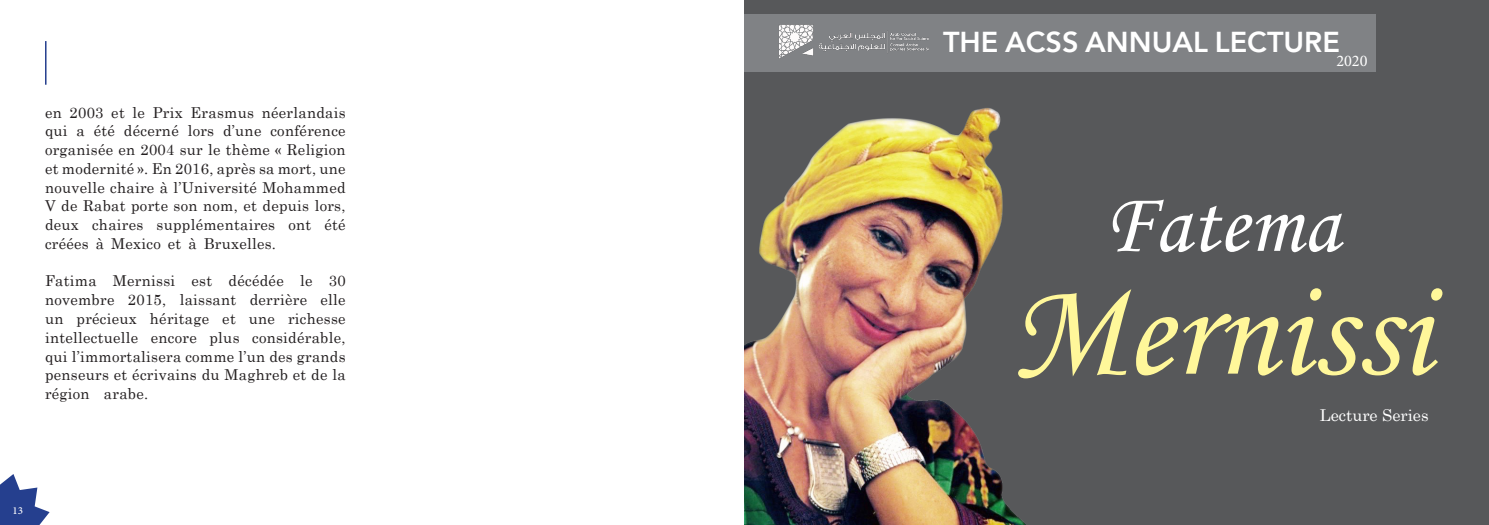
<style>
.page{position:relative;width:1489px;height:525px;background:#fff}
.page>*{position:absolute;margin:0;border:0;box-sizing:border-box;transform-origin:0 0}
.t1{font:137.5px "Monotype Corsiva";color:#fff79a}
.t2{font:87.5px "Monotype Corsiva";color:#fff}
.t3{font:700 28.75px "Janna LT";color:#fff}
.t4{font:16.25px "Century";color:#fff}
.t5{font:16.25px "Minion Pro";color:#fff}
.t6{font:15px/18.8px "Century";letter-spacing:.02em;color:#231f20;text-align:justify}
.t7{font:15px "Adobe Arabic";color:#fff}
</style>
<div class="page">
<svg style="left:0;top:474px;width:50px;height:50px"></svg>
<div style="left:744px;top:0;width:744px;height:524px;background:#57585a"></div>
<img style="left:744px;top:108px;width:281px;height:416px">
<div style="left:744px;top:14px;width:632px;height:57px;background:#808285"></div>
<img style="left:779px;top:25px;width:149px;height:34px">
<hr style="left:45px;top:41px;width:1px;height:44px;background:#253f8e">
<p class="t6" style="left:45px;top:101px;width:302px">en 2003 et le Prix Erasmus néerlandais qui a été décerné lors d’une conférence organisée en 2004 sur le thème « Religion et modernité ». En 2016, après sa mort, une nouvelle chaire à l’Université Mohammed V de Rabat porte son nom, et depuis lors, deux chaires supplémentaires ont été créées à Mexico et à Bruxelles.</p>
<p class="t6" style="left:45px;top:270px;width:302px">Fatima Mernissi est décédée le 30 novembre 2015, laissant derrière elle un précieux héritage et une richesse intellectuelle encore plus considérable, qui l’immortalisera comme l’un des grands penseurs et écrivains du Maghreb et de la région arabe.</p>
<p class="t7" style="left:12px;top:499px;width:12px">13</p>
<p class="t3" style="left:943px;top:25px;width:398px">THE ACSS ANNUAL LECTURE</p>
<p class="t5" style="left:1336px;top:50px;width:33px">2020</p>
<p class="t2" style="left:1102px;top:171px;width:238px">Fatema</p>
<p class="t1" style="left:1009px;top:248px;width:422px">Mernissi</p>
<p class="t4" style="left:1319px;top:401px;width:110px">Lecture Series</p>
</div>
